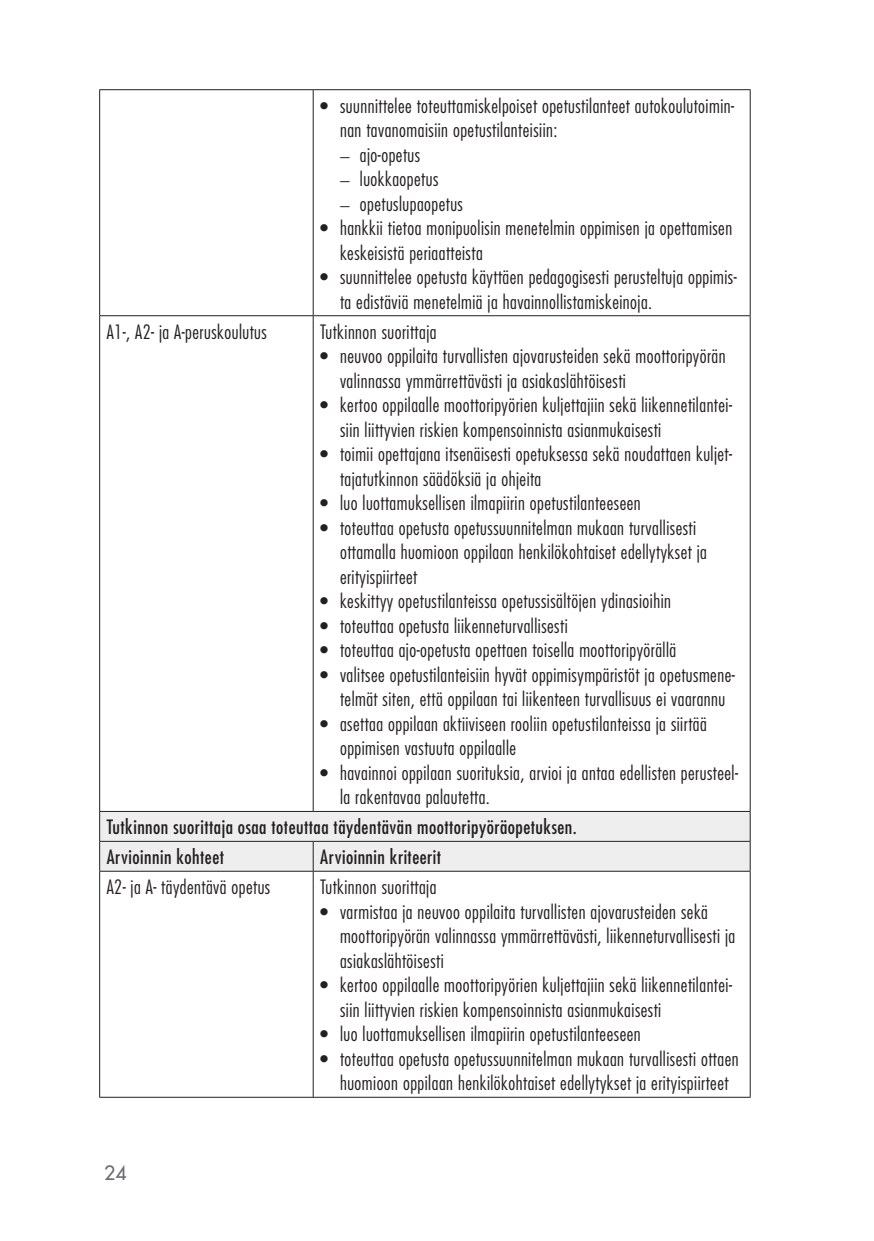
<style>
.page{position:relative;width:874px;height:1241px;background:#fff}
.page>*{position:absolute;margin:0;border:0;box-sizing:border-box;transform-origin:0 0}
.t1{font:300 condensed 19.25px/24.5px "Futura Std";letter-spacing:.025em;color:#231f20}
.t2{font:condensed 19.25px/29.9px "Futura Std";letter-spacing:.025em;color:#231f20}
.t3{font:500 19.25px "Futura Std";color:#6c6d70}
.s1{font-family:"ITC Garamond Std";font-stretch:normal}
</style>
<div class="page">
<hr style="left:99px;top:89px;width:214px;height:1px;background:#231f20">
<hr style="left:99px;top:90px;width:1px;height:225px;background:#231f20">
<hr style="left:313px;top:89px;width:437px;height:1px;background:#231f20">
<hr style="left:313px;top:90px;width:1px;height:225px;background:#231f20">
<hr style="left:749px;top:90px;width:1px;height:225px;background:#231f20">
<hr style="left:99px;top:315px;width:214px;height:1px;background:#231f20">
<hr style="left:99px;top:316px;width:1px;height:495px;background:#231f20">
<hr style="left:313px;top:315px;width:437px;height:1px;background:#231f20">
<hr style="left:313px;top:316px;width:1px;height:495px;background:#231f20">
<hr style="left:749px;top:316px;width:1px;height:495px;background:#231f20">
<div style="left:99px;top:811px;width:651px;height:59px;background:#eeeeef"></div>
<hr style="left:99px;top:870px;width:214px;height:1px;background:#231f20">
<hr style="left:99px;top:871px;width:1px;height:225px;background:#231f20">
<hr style="left:313px;top:870px;width:437px;height:1px;background:#231f20">
<hr style="left:313px;top:871px;width:1px;height:225px;background:#231f20">
<hr style="left:749px;top:871px;width:1px;height:225px;background:#231f20">
<hr style="left:99px;top:1096px;width:651px;height:1px;background:#231f20">
<p class="t1" style="left:340px;top:94px;width:395px;text-indent:-20px">• suunnittelee toteuttamiskelpoiset opetustilanteet autokoulutoimin&shy;nan tavanomaisiin opetustilanteisiin:</p>
<p class="t1" style="left:340px;top:143px;width:81px"><span class="s1">–</span> ajo-opetus</p>
<p class="t1" style="left:340px;top:168px;width:100px"><span class="s1">–</span> luokkaopetus</p>
<p class="t1" style="left:340px;top:192px;width:124px"><span class="s1">–</span> opetuslupaopetus</p>
<p class="t1" style="left:340px;top:217px;width:393px;text-indent:-20px">• hankkii tietoa monipuolisin menetelmin oppimisen ja opettamisen keskeisistä periaatteista</p>
<p class="t1" style="left:340px;top:266px;width:398px;text-indent:-20px">• suunnittelee opetusta käyttäen pedagogisesti perusteltuja oppimis&shy;ta edistäviä menetelmiä ja havainnollistamiskeinoja.</p>
<p class="t1" style="left:107px;top:320px;width:162px">A1-, A2- ja A-peruskoulutus</p>
<p class="t1" style="left:320px;top:320px;width:118px">Tutkinnon suorittaja</p>
<p class="t1" style="left:340px;top:345px;width:387px;text-indent:-20px">• neuvoo oppilaita turvallisten ajovarusteiden sekä moottoripyörän valinnassa ymmärrettävästi ja asiakaslähtöisesti</p>
<p class="t1" style="left:340px;top:394px;width:393px;text-indent:-20px">• kertoo oppilaalle moottoripyörien kuljettajiin sekä liikennetilantei&shy;siin liittyvien riskien kompensoinnista asianmukaisesti</p>
<p class="t1" style="left:340px;top:443px;width:393px;text-indent:-20px">• toimii opettajana itsenäisesti opetuksessa sekä noudattaen kuljet&shy;tajatutkinnon säädöksiä ja ohjeita</p>
<p class="t1" style="left:320px;top:492px;width:322px">• luo luottamuksellisen ilmapiirin opetustilanteeseen</p>
<p class="t1" style="left:340px;top:516px;width:368px;text-indent:-20px">• toteuttaa opetusta opetussuunnitelman mukaan turvallisesti ottamalla huomioon oppilaan henkilökohtaiset edellytykset ja erityispiirteet</p>
<p class="t1" style="left:320px;top:590px;width:352px">• keskittyy opetustilanteissa opetussisältöjen ydinasioihin</p>
<p class="t1" style="left:320px;top:614px;width:249px">• toteuttaa opetusta liikenneturvallisesti</p>
<p class="t1" style="left:320px;top:639px;width:357px">• toteuttaa ajo-opetusta opettaen toisella moottoripyörällä</p>
<p class="t1" style="left:320px;top:663px;width:416px;text-align:center">• valitsee opetustilanteisiin hyvät oppimisympäristöt ja opetusmene&shy;telmät siten, että oppilaan tai liikenteen turvallisuus ei vaarannu</p>
<p class="t1" style="left:340px;top:712px;width:368px;text-indent:-20px">• asettaa oppilaan aktiiviseen rooliin opetustilanteissa ja siirtää oppimisen vastuuta oppilaalle</p>
<p class="t1" style="left:340px;top:761px;width:399px;text-indent:-20px">• havainnoi oppilaan suorituksia, arvioi ja antaa edellisten perusteel&shy;la rakentavaa palautetta.</p>
<p class="t2" style="left:107px;top:813px;width:471px">Tutkinnon suorittaja osaa toteuttaa täydentävän moottoripyöräopetuksen.<br>Arvioinnin kohteet</p>
<p class="t2" style="left:320px;top:843px;width:122px">Arvioinnin kriteerit</p>
<p class="t1" style="left:107px;top:876px;width:165px">A2- ja A- täydentävä opetus</p>
<p class="t1" style="left:320px;top:876px;width:118px">Tutkinnon suorittaja</p>
<p class="t1" style="left:340px;top:900px;width:396px;text-indent:-20px">• varmistaa ja neuvoo oppilaita turvallisten ajovarusteiden sekä moottoripyörän valinnassa ymmärrettävästi, liikenneturvallisesti ja asiakaslähtöisesti</p>
<p class="t1" style="left:340px;top:974px;width:393px;text-indent:-20px">• kertoo oppilaalle moottoripyörien kuljettajiin sekä liikennetilantei&shy;siin liittyvien riskien kompensoinnista asianmukaisesti</p>
<p class="t1" style="left:320px;top:1023px;width:322px">• luo luottamuksellisen ilmapiirin opetustilanteeseen</p>
<p class="t1" style="left:320px;top:1047px;width:419px;text-align:center">• toteuttaa opetusta opetussuunnitelman mukaan turvallisesti ottaen huomioon oppilaan henkilökohtaiset edellytykset ja erityispiirteet</p>
<p class="t3" style="left:104px;top:1163px;width:24px">24</p>
</div>
